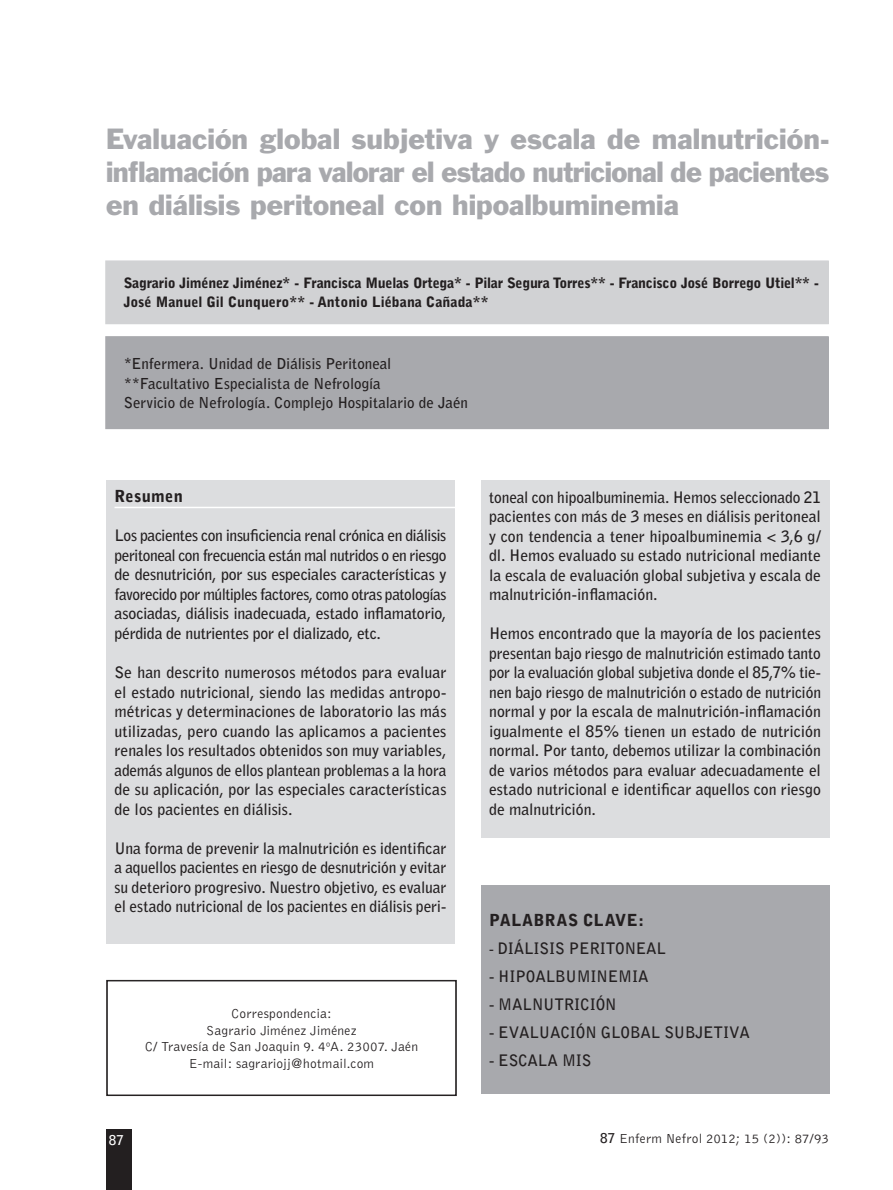
<style>
.page{position:relative;width:893px;height:1190px;background:#fff}
.page>*{position:absolute;margin:0;border:0;box-sizing:border-box;transform-origin:0 0}
.t1{font:27px/33px "Franklin Gothic";color:#a8a9ad;text-align:justify}
.t2{font:900 16.5px "Bell Gothic";letter-spacing:.02em;color:#231f20}
.t3{font:700 15.75px/19.5px "Bell Gothic";letter-spacing:-.01em;color:#231f20;text-align:justify}
.t4{font:700 15px/19.5px "Bell Gothic";letter-spacing:-.005em;color:#231f20}
.t5{font:900 14.25px/19.5px "Bell Gothic";letter-spacing:-.02em;color:#231f20}
.t6{font:300 13.5px/16.5px "Bell Gothic";letter-spacing:.01em;color:#231f20;text-align:center}
.t7{font:700 13.5px "Bell Gothic";color:#fff}
.s1{font-size:14.25px}
.s2{font-weight:700}
</style>
<div class="page">
<div style="left:106px;top:1129px;width:26px;height:61px;background:#231f20"></div>
<div style="left:106px;top:480px;width:349px;height:464px;background:#dcdddf"></div>
<div style="left:480px;top:480px;width:349px;height:357px;background:#dcdddf"></div>
<hr style="left:114px;top:507px;width:341px;height:1px;background:#fff">
<div style="left:480px;top:885px;width:349px;height:209px;background:#a8a9ad"></div>
<svg style="left:106px;top:980px;width:350px;height:116px"></svg>
<div style="left:106px;top:261px;width:721px;height:62px;background:#d1d2d4"></div>
<div style="left:105px;top:260px;width:723px;height:64px;border:2px solid #d1d2d4"></div>
<div style="left:106px;top:337px;width:721px;height:91px;background:#a8a9ad"></div>
<div style="left:105px;top:336px;width:723px;height:93px;border:2px solid #a8a9ad"></div>
<h1 class="t1" style="left:106px;top:122px;width:724px">Evaluación global subjetiva y escala de malnutrición&shy;inflamación para valorar el estado nutricional de pacientes en diálisis peritoneal con hipoalbuminemia</h1>
<p class="t5" style="left:124px;top:273px;width:696px">Sagrario Jiménez Jiménez* - Francisca Muelas Ortega* - Pilar Segura Torres** - Francisco José borrego Utiel** -<br>José Manuel Gil Cunquero** - Antonio Liébana Cañada**</p>
<p class="t4" style="left:124px;top:354px;width:345px">*Enfermera. Unidad de Diálisis Peritoneal **Facultativo Especialista de Nefrología<br>Servicio de Nefrología. Complejo Hospitalario de Jaén</p>
<p class="t2" style="left:114px;top:487px;width:70px">Resumen</p>
<p class="t3" style="left:114px;top:526px;width:333px">Los pacientes con insuficiencia renal crónica en diálisis peritoneal con frecuencia están mal nutridos o en riesgo de desnutrición, por sus especiales características y favorecido por múltiples factores, como otras patologías asociadas, diálisis inadecuada, estado inflamatorio, pérdida de nutrientes por el dializado, etc.</p>
<p class="t3" style="left:114px;top:662px;width:333px">Se han descrito numerosos métodos para evaluar el estado nutricional, siendo las medidas antropo&shy;métricas y determinaciones de laboratorio las más utilizadas, pero cuando las aplicamos a pacientes renales los resultados obtenidos son muy variables, además algunos de ellos plantean problemas a la hora de su aplicación, por las especiales características de los pacientes en diálisis.</p>
<p class="t3" style="left:114px;top:838px;width:333px">Una forma de prevenir la malnutrición es identificar a aquellos pacientes en riesgo de desnutrición y evitar su deterioro progresivo. Nuestro objetivo, es evaluar el estado nutricional de los pacientes en diálisis peri-</p>
<p class="t6" style="left:145px;top:1006px;width:275px">Correspondencia:<br>Sagrario Jiménez Jiménez<br>C/ Travesía de San Joaquin 9. 4ºA. 23007. Jaén<br>E-mail: sagrariojj@hotmail.com</p>
<p class="t3" style="left:489px;top:487px;width:333px">toneal con hipoalbuminemia. Hemos seleccionado 21 pacientes con más de 3 meses en diálisis peritoneal y con tendencia a tener hipoalbuminemia &lt; 3,6 g/ dl. Hemos evaluado su estado nutricional mediante la escala de evaluación global subjetiva y escala de malnutrición-inflamación.</p>
<p class="t3" style="left:489px;top:624px;width:333px">Hemos encontrado que la mayoría de los pacientes presentan bajo riesgo de malnutrición estimado tanto por la evaluación global subjetiva donde el 85,7% tie&shy;nen bajo riesgo de malnutrición o estado de nutrición normal y por la escala de malnutrición-inflamación igualmente el 85% tienen un estado de nutrición normal. Por tanto, debemos utilizar la combinación de varios métodos para evaluar adecuadamente el estado nutricional e identificar aquellos con riesgo de malnutrición.</p>
<p class="t2" style="left:489px;top:910px;width:156px">PALAbRAS CLAVE:</p>
<p class="t3" style="left:489px;top:938px;width:179px"><span class="s1">-</span> DIÁLISIS PERITONEAL</p>
<p class="t3" style="left:489px;top:966px;width:161px">- HIPOALBUMINEMIA</p>
<p class="t3" style="left:489px;top:994px;width:129px">- MALNUTRICIÓN</p>
<p class="t3" style="left:489px;top:1022px;width:262px">- EVALUACIÓN GLOBAL SUBJETIVA</p>
<p class="t3" style="left:489px;top:1050px;width:104px">- ESCALA MIS</p>
<p class="t7" style="left:109px;top:1132px;width:17px">87</p>
<p class="t6" style="left:600px;top:1130px;width:230px"><span class="s2">87</span> Enferm Nefrol 2012; 15 (2)): 87/93</p>
</div>
